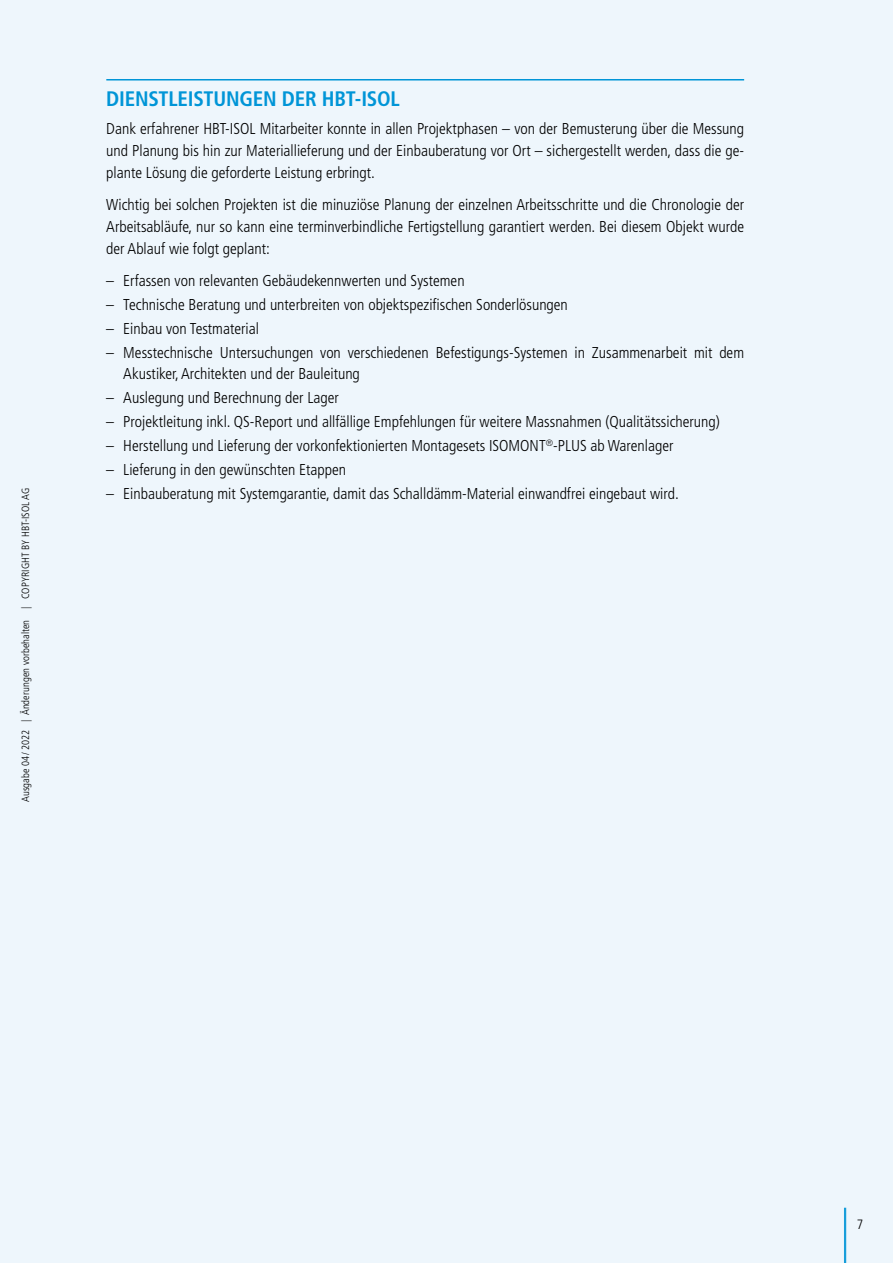
<style>
.page{position:relative;width:893px;height:1263px;background:#eef6fc}
.page>*{position:absolute;margin:0;border:0;box-sizing:border-box;transform-origin:0 0}
.Untertitel_blau{font:700 condensed 21px "Frutiger LT Std";letter-spacing:-.01em;color:#0095d7}
.Fliesstext{font:300 condensed 15.75px/21.8px "Frutiger LT Std";color:#000;text-align:justify}
.t1{font:300 condensed 13.5px "Frutiger LT Std";color:#000}
.t2{font:300 condensed 10.5px "Frutiger LT Std";letter-spacing:.005em;color:#000}
</style>
<div class="page">
<hr style="left:106px;top:79px;width:638px;height:2px;background:#0095d7">
<hr style="left:844px;top:1208px;width:2px;height:55px;background:#0095d7">
<p class="t2" style="left:20px;top:802px;width:316px;rotate:-90deg">Ausgabe 04 / 2022 | Änderungen vorbehalten | COPYRIGHT BY HBT-ISOL AG</p>
<p class="Untertitel_blau" style="left:106px;top:86px;width:295px">DIENSTLEISTUNGEN DER HBT-ISOL</p>
<p class="Fliesstext" style="left:106px;top:118px;width:639px">Dank erfahrener HBT-ISOL Mitarbeiter konnte in allen Projektphasen – von der Bemusterung über die Messung und Planung bis hin zur Materiallieferung und der Einbauberatung vor Ort – sichergestellt werden, dass die ge&shy;plante Lösung die geforderte Leistung erbringt.</p>
<p class="Fliesstext" style="left:106px;top:194px;width:639px">Wichtig bei solchen Projekten ist die minuziöse Planung der einzelnen Arbeitsschritte und die Chronologie der Arbeitsabläufe, nur so kann eine terminverbindliche Fertigstellung garantiert werden. Bei diesem Objekt wurde der Ablauf wie folgt geplant:</p>
<p class="Fliesstext" style="left:106px;top:270px;width:360px">– Erfassen von relevanten Gebäudekennwerten und Systemen</p>
<p class="Fliesstext" style="left:106px;top:294px;width:463px">– Technische Beratung und unterbreiten von objektspezifischen Sonderlösungen</p>
<p class="Fliesstext" style="left:106px;top:318px;width:154px">– Einbau von Testmaterial</p>
<p class="Fliesstext" style="left:123px;top:341px;width:622px;text-indent:-17px">– Messtechnische Untersuchungen von verschiedenen Befestigungs-Systemen in Zusammenarbeit mit dem<br>Akustiker, Architekten und der Bauleitung</p>
<p class="Fliesstext" style="left:106px;top:387px;width:234px">– Auslegung und Berechnung der Lager</p>
<p class="Fliesstext" style="left:106px;top:411px;width:615px">– Projektleitung inkl. QS-Report und allfällige Empfehlungen für weitere Massnahmen (Qualitätssicherung)</p>
<p class="Fliesstext" style="left:106px;top:435px;width:569px">– Herstellung und Lieferung der vorkonfektionierten Montagesets ISOMONT<sup>®</sup>-PLUS ab Warenlager</p>
<p class="Fliesstext" style="left:106px;top:459px;width:241px">– Lieferung in den gewünschten Etappen</p>
<p class="Fliesstext" style="left:106px;top:483px;width:574px">– Einbauberatung mit Systemgarantie, damit das Schalldämm-Material einwandfrei eingebaut wird.</p>
<p class="t1" style="left:857px;top:1216px;width:8px">7</p>
</div>
